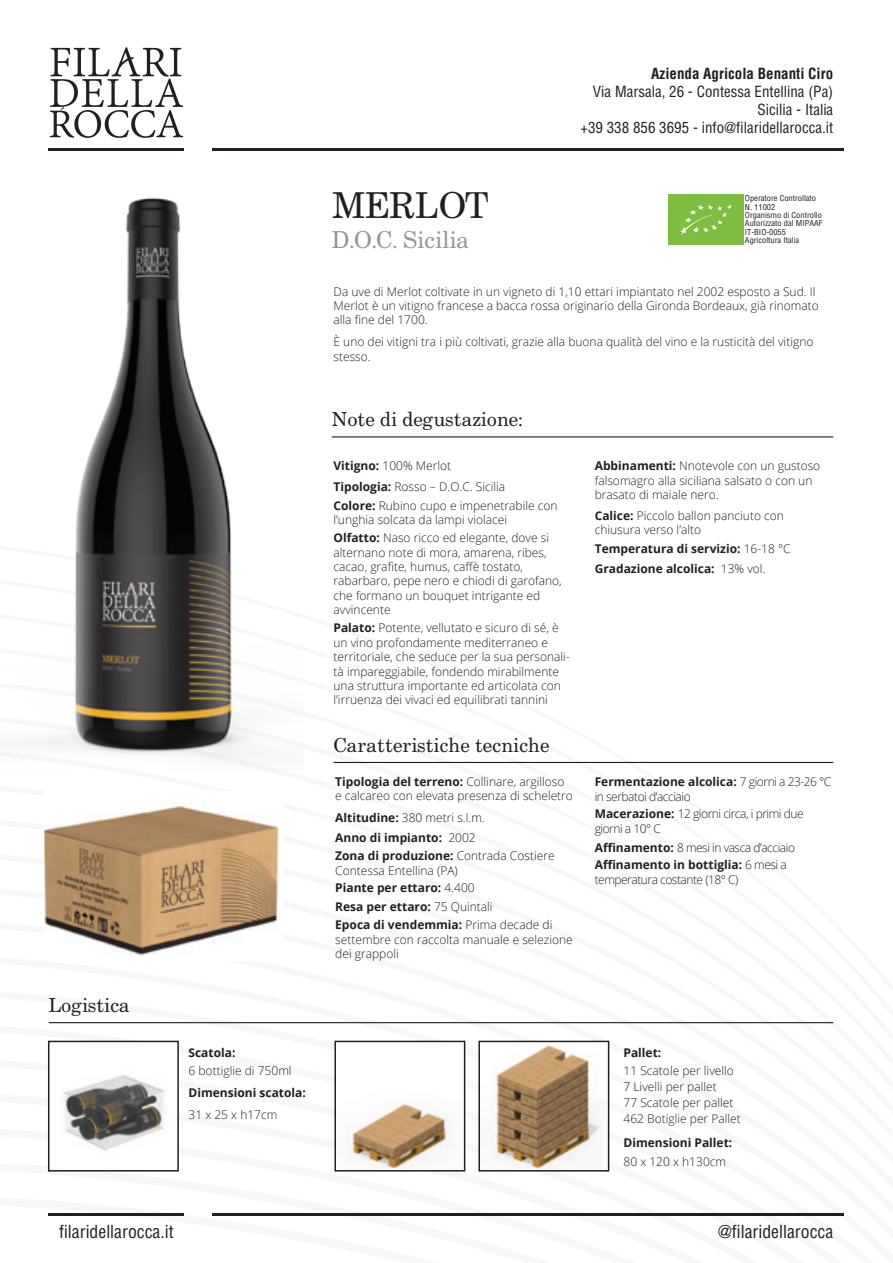
<style>
.page{position:relative;width:893px;height:1263px;background:#fff}
.page>*{position:absolute;margin:0;border:0;box-sizing:border-box;transform-origin:0 0}
.t1{font:35.85px "PF Century";color:#231f20}
.t2{font:23.4px "PF Century";color:#939598}
.t3{font:19.5px "PF Century";color:#231f20}
.t4{font:condensed 17.55px "Helvetica LT Std";color:#231f20}
.t5{font:condensed 15px/18px "Helvetica LT Std";color:#231f20;text-align:right}
.t6{font:700 condensed 15px "Helvetica LT Std";color:#231f20}
.t7{font:300 12px/14.4px "Open Sans";color:#231f20}
.t8{font:700 12px/18.6px "Open Sans";color:#231f20}
.t9{font:300 12px/14.4px "Open Sans";letter-spacing:-.04em;color:#231f20}
.t10{font:condensed 7.95px/8.2px "Helvetica LT Std";color:#231f20;scale:1.06 1}
.s1{font-weight:700}
.s2{font-weight:300}
</style>
<div class="page">
<svg style="left:47px;top:1163px;width:503px;height:53px"></svg>
<svg style="left:47px;top:1198px;width:392px;height:18px"></svg>
<svg style="left:47px;top:761px;width:787px;height:377px"></svg>
<hr style="left:49px;top:1212px;width:135px;height:3px;background:#231f20">
<hr style="left:213px;top:1212px;width:631px;height:3px;background:#231f20">
<svg style="left:50px;top:47px;width:133px;height:91px"></svg>
<hr style="left:49px;top:148px;width:135px;height:3px;background:#231f20">
<hr style="left:213px;top:148px;width:631px;height:3px;background:#231f20">
<div style="left:668px;top:195px;width:75px;height:50px;background:#7fbd41"></div>
<svg style="left:680px;top:204px;width:52px;height:31px"></svg>
<img style="left:1px;top:197px;width:302px;height:574px">
<img style="left:44px;top:792px;width:238px;height:168px">
<hr style="left:49px;top:1022px;width:784px;height:1px;background:#211e1e">
<img style="left:51px;top:1044px;width:125px;height:124px">
<div style="left:48px;top:1041px;width:131px;height:130px;border:2px solid #211e1e"></div>
<img style="left:481px;top:1044px;width:125px;height:124px">
<div style="left:478px;top:1041px;width:131px;height:130px;border:2px solid #211e1e"></div>
<img style="left:337px;top:1044px;width:125px;height:124px">
<div style="left:334px;top:1041px;width:131px;height:130px;border:2px solid #211e1e"></div>
<hr style="left:332px;top:436px;width:501px;height:1px;background:#211e1e">
<hr style="left:334px;top:762px;width:499px;height:1px;background:#211e1e">
<p class="t6" style="left:651px;top:64px;width:184px">Azienda Agricola Benanti Ciro</p>
<p class="t5" style="left:580px;top:83px;width:254px">Via Marsala, 26 - Contessa Entellina (Pa)<br>Sicilia - Italia<br>+39 338 856 3695 - info@filaridellarocca.it</p>
<h1 class="t1" style="left:332px;top:183px;width:159px">MERLOT</h1>
<p class="t10" style="left:745px;top:194px;width:75px">Operatore Controllato<br>N. 11002<br>Organismo di Controllo<br>Autorizzato dal MIPAAF<br>IT-BIO-0055<br>Agricoltura Italia</p>
<h2 class="t2" style="left:332px;top:225px;width:139px">D.O.C. Sicilia</h2>
<p class="t7" style="left:334px;top:284px;width:487px">Da uve di Merlot coltivate in un vigneto di 1,10 ettari impiantato nel 2002 esposto a Sud. Il<br>Merlot è un vitigno francese a bacca rossa originario della Gironda Bordeaux, già rinomato alla fine del 1700.</p>
<p class="t7" style="left:334px;top:334px;width:481px">È uno dei vitigni tra i più coltivati, grazie alla buona qualità del vino e la rusticità del vitigno stesso.</p>
<h3 class="t3" style="left:49px;top:993px;width:83px">Logistica</h3>
<h3 class="t3" style="left:332px;top:407px;width:192px">Note di degustazione:</h3>
<p class="t7" style="left:334px;top:458px;width:119px"><span class="s1">Vitigno:</span> 100% Merlot</p>
<p class="t7" style="left:334px;top:480px;width:173px"><span class="s1">Tipologia:</span> Rosso – D.O.C. Sicilia</p>
<p class="t7" style="left:334px;top:498px;width:226px"><span class="s1">Colore:</span> Rubino cupo e impenetrabile con l’unghia solcata da lampi violacei</p>
<p class="t7" style="left:334px;top:530px;width:230px"><span class="s1">Olfatto:</span> Naso ricco ed elegante, dove si alternano note di mora, amarena, ribes, cacao, grafite, humus, caffè tostato, rabarbaro, pepe nero e chiodi di garofano, che formano un bouquet intrigante ed avvincente</p>
<p class="t7" style="left:334px;top:620px;width:238px"><span class="s1">Palato:</span> Potente, vellutato e sicuro di sé, è un vino profondamente mediterraneo e territoriale, che seduce per la sua personali&shy;tà impareggiabile, fondendo mirabilmente una struttura importante ed articolata con l’irruenza dei vivaci ed equilibrati tannini</p>
<h3 class="t3" style="left:334px;top:732px;width:217px">Caratteristiche tecniche</h3>
<p class="t7" style="left:335px;top:774px;width:239px"><span class="s1">Tipologia del terreno:</span> Collinare, argilloso e calcareo con elevata presenza di scheletro</p>
<p class="t8" style="left:335px;top:807px;width:151px;line-height:20px">Altitudine: <span class="s2">380 metri s.l.m.<br></span>Anno di impianto: <span class="s2">2002</span></p>
<p class="t7" style="left:335px;top:848px;width:221px"><span class="s1">Zona di produzione:</span> Contrada Costiere<br>Contessa Entellina (PA)</p>
<p class="t8" style="left:335px;top:878px;width:219px">Piante per ettaro: <span class="s2">4.400<br></span>Resa per ettaro: <span class="s2">75 Quintali<br></span>Epoca di vendemmia: <span class="s2">Prima decade di</span></p>
<p class="t7" style="left:335px;top:932px;width:239px">settembre con raccolta manuale e selezione dei grappoli</p>
<p class="t7" style="left:595px;top:458px;width:227px"><span class="s1">Abbinamenti:</span> Nnotevole con un gustoso falsomagro alla siciliana salsato o con un brasato di maiale nero.</p>
<p class="t7" style="left:595px;top:508px;width:191px"><span class="s1">Calice:</span> Piccolo ballon panciuto con chiusura verso l’alto</p>
<p class="t8" style="left:595px;top:539px;width:197px">Temperatura di servizio: <span class="s2">16-18 °C</span></p>
<p class="t8" style="left:595px;top:559px;width:172px">Gradazione alcolica: <span class="s2">13% vol.</span></p>
<p class="t9" style="left:595px;top:774px;width:238px"><span class="s1">Fermentazione alcolica:</span> 7 giorni a 23-26 °C in serbatoi d’acciaio</p>
<p class="t9" style="left:595px;top:806px;width:210px"><span class="s1">Macerazione:</span> 12 giorni circa, i primi due giorni a 10° C</p>
<p class="t8" style="left:595px;top:838px;width:202px;line-height:17.5px">Affinamento: <span class="s2">8 mesi in vasca d’acciaio<br></span>Affinamento in bottiglia: <span class="s2">6 mesi a</span></p>
<p class="t9" style="left:595px;top:872px;width:145px">temperatura costante (18° C)</p>
<p class="t8" style="left:189px;top:1043px;width:48px">Scatola:</p>
<p class="t7" style="left:189px;top:1063px;width:105px">6 bottiglie di 750ml</p>
<p class="t8" style="left:189px;top:1083px;width:119px">Dimensioni scatola:</p>
<p class="t7" style="left:189px;top:1107px;width:90px">31 x 25 x h17cm</p>
<p class="t8" style="left:623px;top:1043px;width:39px">Pallet:</p>
<p class="t7" style="left:623px;top:1063px;width:119px;line-height:15.9px">11 Scatole per livello<br>7 Livelli per pallet<br>77 Scatole per pallet<br>462 Botiglie per Pallet</p>
<p class="t8" style="left:623px;top:1133px;width:110px">Dimensioni Pallet:</p>
<p class="t7" style="left:623px;top:1154px;width:104px">80 x 120 x h130cm</p>
<h3 class="t4" style="left:59px;top:1220px;width:116px">filaridellarocca.it</h3>
<h3 class="t4" style="left:718px;top:1220px;width:117px">@filaridellarocca</h3>
</div>
